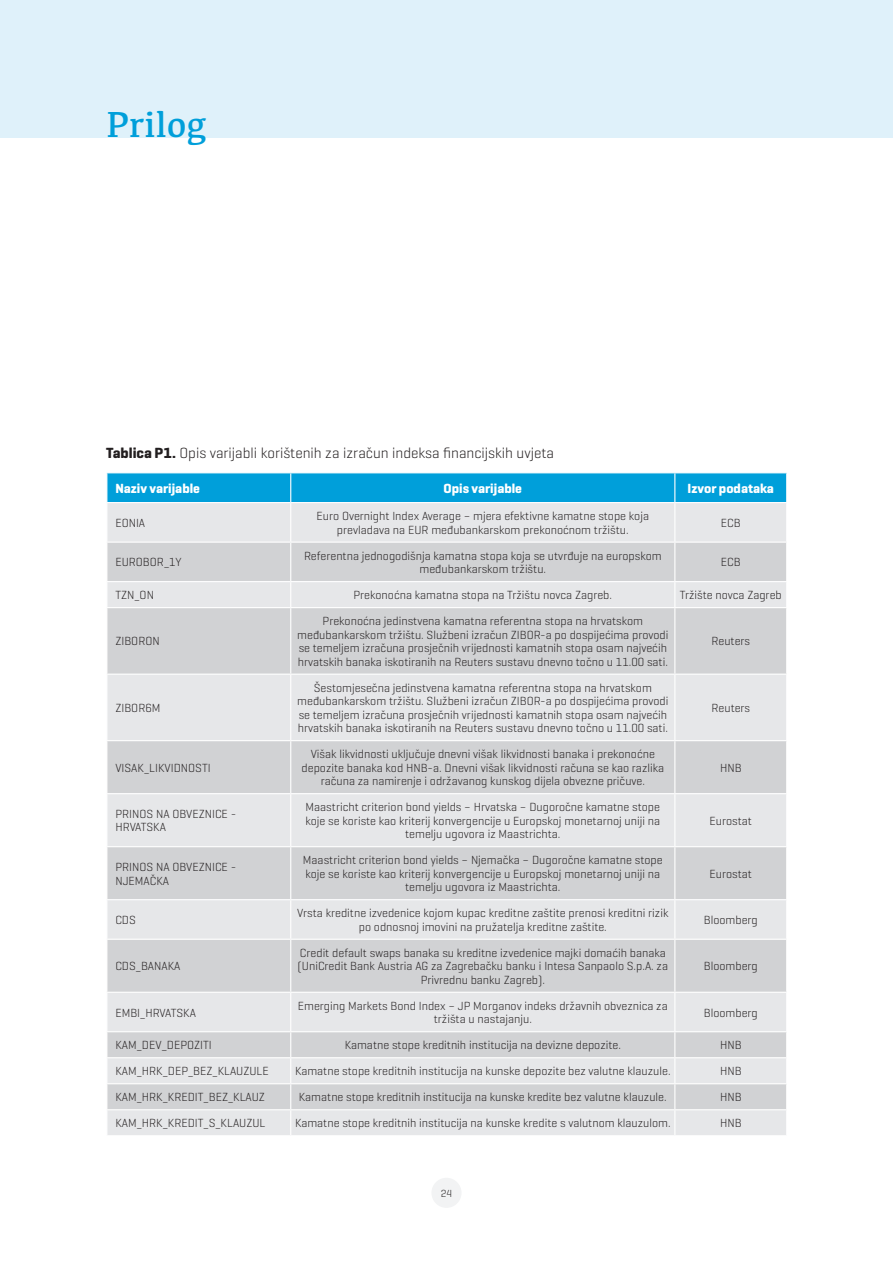
<style>
.page{position:relative;width:893px;height:1263px;background:#fff}
.page>*{position:absolute;margin:0;border:0;box-sizing:border-box;transform-origin:0 0}
.t1{font:37.5px "Kefa";color:#009fda}
.t2{font:300 15px "Geogrotesque";color:#231f20}
.t3{font:700 13.5px "Geogrotesque";color:#fff}
.t4{font:300 12px/13.5px "Geogrotesque";color:#231f20;text-align:center}
.t5{font:300 10.5px "Geogrotesque";color:#231f20}
.s1{font-weight:700}
</style>
<div class="page">
<div style="left:431px;top:1178px;width:31px;height:30px;background:#f2f3f4;border-radius:50%"></div>
<div style="left:0;top:0;width:893px;height:138px;background:#dff1fa"></div>
<div style="left:107px;top:503px;width:679px;height:632px;background:#e6e7e9"></div>
<svg style="left:107px;top:543px;width:679px;height:566px;background:#dadbdd"></svg>
<div style="left:106px;top:473px;width:681px;height:29px;background:#009fda"></div>
<hr style="left:290px;top:503px;width:1px;height:38px;background:#fff">
<hr style="left:674px;top:503px;width:1px;height:38px;background:#fff">
<hr style="left:106px;top:541px;width:185px;height:2px;background:#fff">
<hr style="left:291px;top:541px;width:384px;height:2px;background:#fff">
<hr style="left:290px;top:543px;width:1px;height:38px;background:#fff">
<hr style="left:675px;top:541px;width:112px;height:2px;background:#fff">
<hr style="left:674px;top:543px;width:1px;height:38px;background:#fff">
<hr style="left:106px;top:581px;width:185px;height:1px;background:#fff">
<hr style="left:291px;top:581px;width:384px;height:1px;background:#fff">
<svg style="left:290px;top:582px;width:1px;height:25px"></svg>
<hr style="left:675px;top:581px;width:112px;height:1px;background:#fff">
<svg style="left:674px;top:582px;width:1px;height:25px"></svg>
<hr style="left:106px;top:607px;width:185px;height:1px;background:#fff">
<hr style="left:291px;top:607px;width:384px;height:1px;background:#fff">
<hr style="left:290px;top:608px;width:1px;height:66px;background:#fff">
<hr style="left:675px;top:607px;width:112px;height:1px;background:#fff">
<hr style="left:674px;top:608px;width:1px;height:66px;background:#fff">
<hr style="left:106px;top:674px;width:185px;height:1px;background:#fff">
<hr style="left:291px;top:674px;width:384px;height:1px;background:#fff">
<hr style="left:290px;top:675px;width:1px;height:65px;background:#fff">
<hr style="left:675px;top:674px;width:112px;height:1px;background:#fff">
<hr style="left:674px;top:675px;width:1px;height:65px;background:#fff">
<hr style="left:106px;top:740px;width:185px;height:1px;background:#fff">
<hr style="left:291px;top:740px;width:384px;height:1px;background:#fff">
<hr style="left:290px;top:741px;width:1px;height:52px;background:#fff">
<hr style="left:675px;top:740px;width:112px;height:1px;background:#fff">
<hr style="left:674px;top:741px;width:1px;height:52px;background:#fff">
<hr style="left:106px;top:793px;width:185px;height:1px;background:#fff">
<hr style="left:291px;top:793px;width:384px;height:1px;background:#fff">
<hr style="left:290px;top:794px;width:1px;height:52px;background:#fff">
<hr style="left:675px;top:793px;width:112px;height:1px;background:#fff">
<hr style="left:674px;top:794px;width:1px;height:52px;background:#fff">
<hr style="left:106px;top:846px;width:185px;height:1px;background:#fff">
<hr style="left:291px;top:846px;width:384px;height:1px;background:#fff">
<hr style="left:290px;top:847px;width:1px;height:52px;background:#fff">
<hr style="left:675px;top:846px;width:112px;height:1px;background:#fff">
<hr style="left:674px;top:847px;width:1px;height:52px;background:#fff">
<hr style="left:106px;top:899px;width:185px;height:1px;background:#fff">
<hr style="left:291px;top:899px;width:384px;height:1px;background:#fff">
<hr style="left:290px;top:900px;width:1px;height:39px;background:#fff">
<hr style="left:675px;top:899px;width:112px;height:1px;background:#fff">
<hr style="left:674px;top:900px;width:1px;height:39px;background:#fff">
<hr style="left:106px;top:939px;width:185px;height:1px;background:#fff">
<hr style="left:291px;top:939px;width:384px;height:1px;background:#fff">
<hr style="left:290px;top:940px;width:1px;height:52px;background:#fff">
<hr style="left:675px;top:939px;width:112px;height:1px;background:#fff">
<hr style="left:674px;top:940px;width:1px;height:52px;background:#fff">
<hr style="left:106px;top:992px;width:185px;height:1px;background:#fff">
<hr style="left:291px;top:992px;width:384px;height:1px;background:#fff">
<hr style="left:290px;top:993px;width:1px;height:38px;background:#fff">
<hr style="left:675px;top:992px;width:112px;height:1px;background:#fff">
<hr style="left:674px;top:993px;width:1px;height:38px;background:#fff">
<hr style="left:106px;top:1031px;width:185px;height:1px;background:#fff">
<hr style="left:291px;top:1031px;width:384px;height:1px;background:#fff">
<hr style="left:675px;top:1031px;width:112px;height:1px;background:#fff">
<hr style="left:106px;top:1057px;width:185px;height:1px;background:#fff">
<hr style="left:291px;top:1057px;width:384px;height:1px;background:#fff">
<hr style="left:675px;top:1057px;width:112px;height:1px;background:#fff">
<hr style="left:106px;top:1083px;width:185px;height:1px;background:#fff">
<hr style="left:291px;top:1083px;width:384px;height:1px;background:#fff">
<hr style="left:675px;top:1083px;width:112px;height:1px;background:#fff">
<hr style="left:106px;top:1109px;width:185px;height:1px;background:#fff">
<hr style="left:291px;top:1109px;width:384px;height:1px;background:#fff">
<svg style="left:290px;top:1032px;width:1px;height:103px"></svg>
<hr style="left:675px;top:1109px;width:112px;height:1px;background:#fff">
<svg style="left:674px;top:1032px;width:1px;height:103px"></svg>
<h1 class="t1" style="left:106px;top:101px;width:102px">Prilog</h1>
<p class="t2" style="left:106px;top:443px;width:449px"><span class="s1">Tablica P1.</span> Opis varijabli korištenih za izračun indeksa financijskih uvjeta</p>
<p class="t3" style="left:115px;top:480px;width:86px">Naziv varijable</p>
<p class="t3" style="left:444px;top:480px;width:80px">Opis varijable</p>
<p class="t3" style="left:688px;top:480px;width:88px">Izvor podataka</p>
<p class="t4" style="left:115px;top:516px;width:31px">EONIA</p>
<p class="t4" style="left:317px;top:509px;width:334px">Euro Overnight Index Average – mjera efektivne kamatne stope koja prevladava na EUR međubankarskom prekonoćnom tržištu.</p>
<p class="t4" style="left:721px;top:516px;width:21px">ECB</p>
<p class="t4" style="left:115px;top:555px;width:68px">EUROBOR_1Y</p>
<p class="t4" style="left:304px;top:548px;width:359px">Referentna jednogodišnja kamatna stopa koja se utvrđuje na europskom međubankarskom tržištu.</p>
<p class="t4" style="left:721px;top:555px;width:21px">ECB</p>
<p class="t4" style="left:115px;top:588px;width:40px">TZN_ON</p>
<p class="t4" style="left:354px;top:588px;width:260px">Prekonoćna kamatna stopa na Tržištu novca Zagreb.</p>
<p class="t4" style="left:680px;top:588px;width:103px">Tržište novca Zagreb</p>
<p class="t4" style="left:115px;top:634px;width:46px">ZIBORON</p>
<p class="t4" style="left:297px;top:614px;width:373px">Prekonoćna jedinstvena kamatna referentna stopa na hrvatskom međubankarskom tržištu. Službeni izračun ZIBOR-a po dospijećima provodi se temeljem izračuna prosječnih vrijednosti kamatnih stopa osam najvećih hrvatskih banaka iskotiranih na Reuters sustavu dnevno točno u 11.00 sati.</p>
<p class="t4" style="left:712px;top:634px;width:40px">Reuters</p>
<p class="t4" style="left:115px;top:701px;width:47px">ZIBOR6M</p>
<p class="t4" style="left:115px;top:760px;width:97px">VISAK_LIKVIDNOSTI</p>
<p class="t4" style="left:297px;top:680px;width:373px">Šestomjesečna jedinstvena kamatna referentna stopa na hrvatskom međubankarskom tržištu. Službeni izračun ZIBOR-a po dospijećima provodi se temeljem izračuna prosječnih vrijednosti kamatnih stopa osam najvećih hrvatskih banaka iskotiranih na Reuters sustavu dnevno točno u 11.00 sati.</p>
<p class="t4" style="left:302px;top:747px;width:364px">Višak likvidnosti uključuje dnevni višak likvidnosti banaka i prekonoćne depozite banaka kod HNB-a. Dnevni višak likvidnosti računa se kao razlika računa za namirenje i održavanog kunskog dijela obvezne pričuve.</p>
<p class="t4" style="left:115px;top:807px;width:122px;text-align:left">PRINOS NA OBVEZNICE -<br>HRVATSKA</p>
<p class="t4" style="left:306px;top:800px;width:356px">Maastricht criterion bond yields – Hrvatska – Dugoročne kamatne stope koje se koriste kao kriterij konvergencije u Europskoj monetarnoj uniji na temelju ugovora iz Maastrichta.</p>
<p class="t4" style="left:115px;top:860px;width:122px;text-align:left">PRINOS NA OBVEZNICE -<br>NJEMAČKA</p>
<p class="t4" style="left:303px;top:853px;width:361px">Maastricht criterion bond yields – Njemačka – Dugoročne kamatne stope koje se koriste kao kriterij konvergencije u Europskoj monetarnoj uniji na temelju ugovora iz Maastrichta.</p>
<p class="t4" style="left:712px;top:701px;width:40px">Reuters</p>
<p class="t4" style="left:720px;top:760px;width:23px">HNB</p>
<p class="t4" style="left:710px;top:813px;width:44px">Eurostat</p>
<p class="t4" style="left:710px;top:866px;width:44px">Eurostat</p>
<p class="t4" style="left:115px;top:913px;width:22px">CDS</p>
<p class="t4" style="left:297px;top:906px;width:373px">Vrsta kreditne izvedenice kojom kupac kreditne zaštite prenosi kreditni rizik po odnosnoj imovini na pružatelja kreditne zaštite.</p>
<p class="t4" style="left:704px;top:913px;width:56px">Bloomberg</p>
<p class="t4" style="left:115px;top:959px;width:67px">CDS_BANAKA</p>
<p class="t4" style="left:298px;top:945px;width:372px">Credit default swaps banaka su kreditne izvedenice majki domaćih banaka (UniCredit Bank Austria AG za Zagrebačku banku i Intesa Sanpaolo S.p.A. za<br>Privrednu banku Zagreb).</p>
<p class="t4" style="left:704px;top:959px;width:56px">Bloomberg</p>
<p class="t4" style="left:115px;top:1005px;width:82px">EMBI_HRVATSKA</p>
<p class="t4" style="left:298px;top:998px;width:371px">Emerging Markets Bond Index – JP Morganov indeks državnih obveznica za tržišta u nastajanju.</p>
<p class="t4" style="left:704px;top:1005px;width:56px">Bloomberg</p>
<p class="t4" style="left:115px;top:1038px;width:98px">KAM_DEV_DEPOZITI</p>
<p class="t4" style="left:345px;top:1038px;width:278px">Kamatne stope kreditnih institucija na devizne depozite.</p>
<p class="t4" style="left:720px;top:1038px;width:23px">HNB</p>
<p class="t4" style="left:115px;top:1064px;width:155px">KAM_HRK_DEP_BEZ_KLAUZULE</p>
<p class="t4" style="left:295px;top:1064px;width:377px">Kamatne stope kreditnih institucija na kunske depozite bez valutne klauzule.</p>
<p class="t4" style="left:720px;top:1064px;width:23px">HNB</p>
<p class="t4" style="left:115px;top:1090px;width:151px">KAM_HRK_KREDIT_BEZ_KLAUZ</p>
<p class="t4" style="left:299px;top:1090px;width:369px">Kamatne stope kreditnih institucija na kunske kredite bez valutne klauzule.</p>
<p class="t4" style="left:720px;top:1090px;width:23px">HNB</p>
<p class="t4" style="left:115px;top:1116px;width:152px">KAM_HRK_KREDIT_S_KLAUZUL</p>
<p class="t4" style="left:295px;top:1116px;width:377px">Kamatne stope kreditnih institucija na kunske kredite s valutnom klauzulom.</p>
<p class="t4" style="left:720px;top:1116px;width:23px">HNB</p>
<p class="t5" style="left:441px;top:1187px;width:13px">24</p>
</div>
